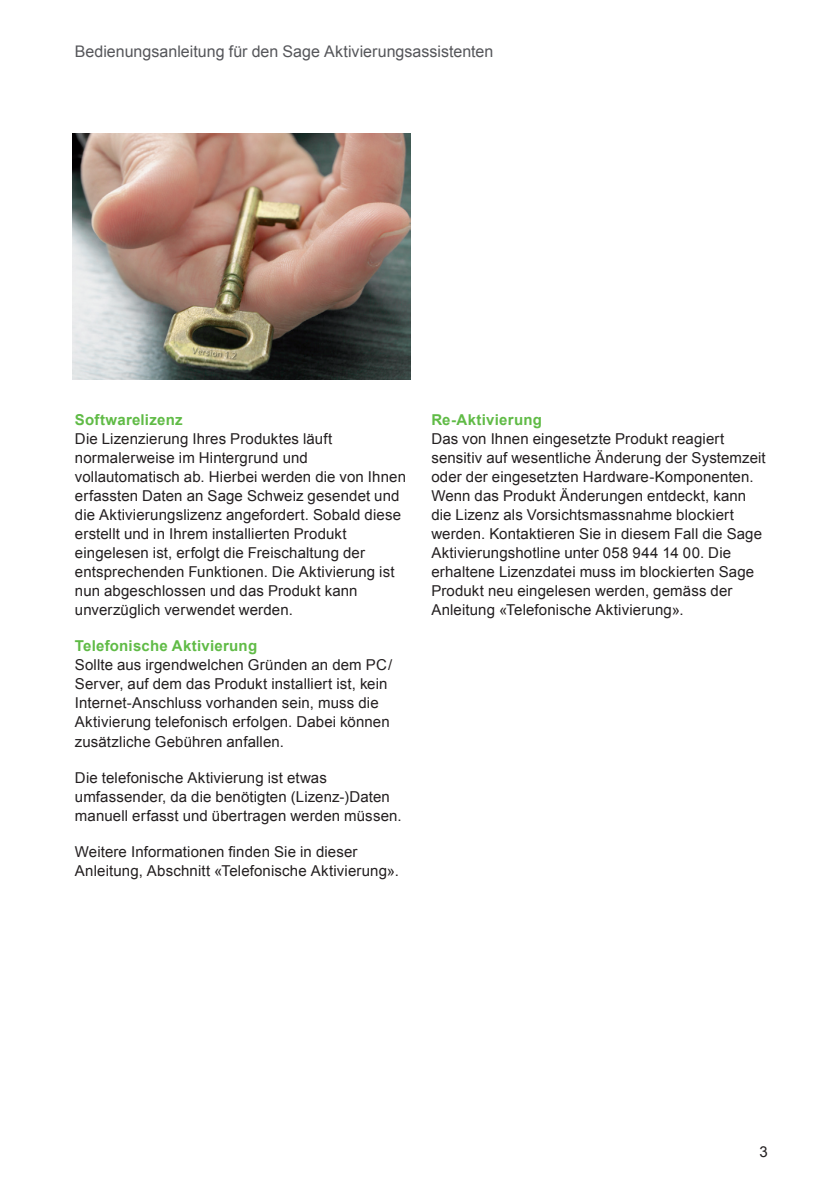
<style>
.page{position:relative;width:840px;height:1191px;background:#fff}
.page>*{position:absolute;margin:0;border:0;box-sizing:border-box;transform-origin:0 0}
.t1{font:16px "Arial";color:#55565a}
.t2{font:15px/19px "Arial";letter-spacing:.01em;color:#231f20}
.t3{font:700 15px "Arial";letter-spacing:.015em;color:#60bb46}
</style>
<div class="page">
<img style="left:72px;top:133px;width:338px;height:247px">
<p class="t1" style="left:75px;top:41px;width:420px">Bedienungsanleitung für den Sage Aktivierungsassistenten</p>
<p class="t3" style="left:75px;top:410px;width:109px">Softwarelizenz</p>
<p class="t2" style="left:75px;top:429px;width:332px">Die Lizenzierung Ihres Produktes läuft normalerweise im Hintergrund und vollautomatisch ab. Hierbei werden die von Ihnen erfassten Daten an Sage Schweiz gesendet und die Aktivierungslizenz angefordert. Sobald diese erstellt und in Ihrem installierten Produkt eingelesen ist, erfolgt die Freischaltung der entsprechenden Funktionen. Die Aktivierung ist nun abgeschlossen und das Produkt kann unverzüglich verwendet werden.</p>
<p class="t3" style="left:75px;top:636px;width:184px">Telefonische Aktivierung</p>
<p class="t2" style="left:75px;top:655px;width:319px">Sollte aus irgendwelchen Gründen an dem PC/ Server, auf dem das Produkt installiert ist, kein Internet-Anschluss vorhanden sein, muss die Aktivierung telefonisch erfolgen. Dabei können zusätzliche Gebühren anfallen.</p>
<p class="t2" style="left:75px;top:768px;width:328px">Die telefonische Aktivierung ist etwas umfassender, da die benötigten (Lizenz-)Daten manuell erfasst und übertragen werden müssen.</p>
<p class="t2" style="left:75px;top:842px;width:325px">Weitere Informationen finden Sie in dieser<br>Anleitung, Abschnitt «Telefonische Aktivierung».</p>
<p class="t3" style="left:431px;top:410px;width:112px">Re-Aktivierung</p>
<p class="t2" style="left:431px;top:429px;width:336px">Das von Ihnen eingesetzte Produkt reagiert sensitiv auf wesentliche Änderung der Systemzeit oder der eingesetzten Hardware-Komponenten.<br>Wenn das Produkt Änderungen entdeckt, kann die Lizenz als Vorsichtsmassnahme blockiert werden. Kontaktieren Sie in diesem Fall die Sage Aktivierungshotline unter 058 944 14 00. Die erhaltene Lizenzdatei muss im blockierten Sage Produkt neu eingelesen werden, gemäss der Anleitung «Telefonische Aktivierung».</p>
<p class="t2" style="left:759px;top:1142px;width:10px">3</p>
</div>
